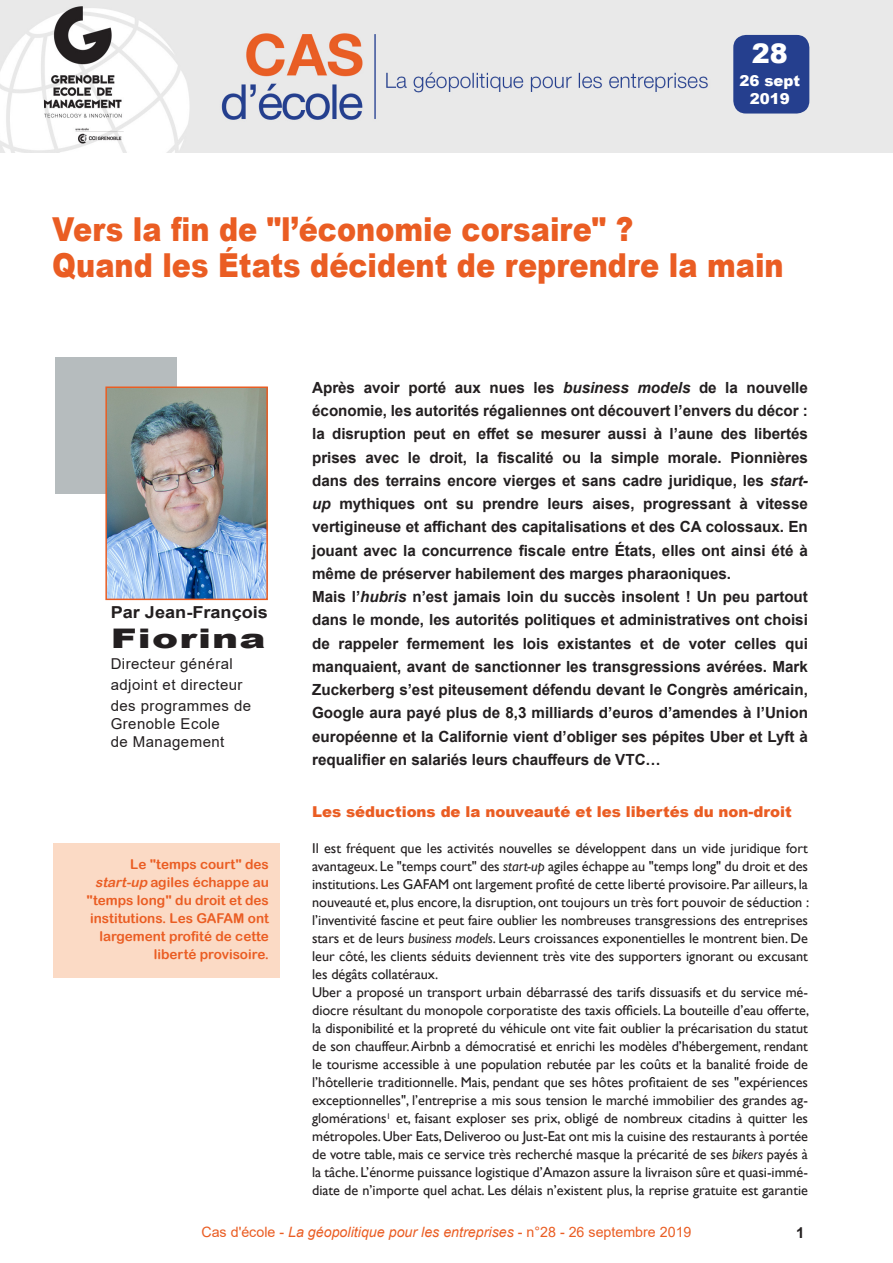
<style>
.page{position:relative;width:893px;height:1263px;background:#fff}
.page>*{position:absolute;margin:0;border:0;box-sizing:border-box;transform-origin:0 0}
.Style_de_paragraphe{font:900 33px "Arial";color:#ea5d23;scale:.87 1}
.t1{font:900 27px "Arial";letter-spacing:.03em;color:#231f20;scale:1.45 1}
.Texte_courant_CLES{font:900 27px "Arial";color:#fff}
.t2{font:700 16.5px "Arial";color:#231f20;scale:1.1 1}
.Chapo_CLES{font:700 15.3px/23.2px "Arial";letter-spacing:-.005em;color:#231f20;text-align:justify}
.t3{font:15px "Arial";letter-spacing:.03em;color:#231f20}
.Texte_courant_CLES-2{font:900 15px "Arial";letter-spacing:-.005em;color:#ea5d23}
.Texte_courant_CLES-3{font:900 15px "Arial";color:#fff}
.Texte_courant_CLES-4{font:700 15px "Arial";color:#231f20}
.Texte_courant_CLES-5{font:14.25px/18px "Gill Sans";letter-spacing:-.005em;color:#231f20;text-align:justify}
.Bas_de_page{font:14.25px "Arial";color:#ea5d23}
.Exergue_CLES{font:13.5px/18px "Arial Rounded MT Bold";color:#ea5d23;text-align:right}
.s1{font-style:italic}
</style>
<div class="page">
<div style="left:54px;top:843px;width:226px;height:134px;background:#fbdac5"></div>
<img style="left:0;top:0;width:893px;height:153px">
<div style="left:56px;top:357px;width:121px;height:136px;background:#b6bcbe"></div>
<img style="left:108px;top:389px;width:157px;height:208px">
<div style="left:105px;top:386px;width:163px;height:214px;border:2px solid #ea5d23"></div>
<div style="left:733px;top:35px;width:76px;height:79px;background:#253f8e;border-radius:13px"></div>
<p class="Texte_courant_CLES" style="left:752px;top:34px;width:37px">28</p>
<p class="Texte_courant_CLES-3" style="left:739px;top:70px;width:62px">26 sept</p>
<p class="Texte_courant_CLES-3" style="left:750px;top:88px;width:41px">2019</p>
<p class="Style_de_paragraphe" style="left:52px;top:205px;width:669px">Vers la fin de "l’économie corsaire" ?</p>
<p class="Style_de_paragraphe" style="left:52px;top:241px;width:842px">Quand les États décident de reprendre la main</p>
<p class="t2" style="left:111px;top:600px;width:145px">Par Jean-François</p>
<p class="t1" style="left:111px;top:618px;width:108px">Fiorina</p>
<p class="t3" style="left:111px;top:653px;width:124px">Directeur général</p>
<p class="t3" style="left:111px;top:674px;width:133px">adjoint et directeur</p>
<p class="t3" style="left:111px;top:695px;width:142px">des programmes de</p>
<p class="t3" style="left:111px;top:713px;width:111px">Grenoble Ecole</p>
<p class="t3" style="left:111px;top:731px;width:115px">de Management</p>
<p class="Exergue_CLES" style="left:87px;top:855px;width:184px">Le "temps court" des <span class="s1">start-up</span> agiles échappe au "temps long" du droit et des institutions. Les GAFAM ont largement profité de cette liberté provisoire.</p>
<p class="Chapo_CLES" style="left:312px;top:376px;width:497px">Après avoir porté aux nues les <span class="s1">business models</span> de la nouvelle économie, les autorités régaliennes ont découvert l’envers du décor : la disruption peut en effet se mesurer aussi à l’aune des libertés prises avec le droit, la fiscalité ou la simple morale. Pionnières dans des terrains encore vierges et sans cadre juridique, les <span class="s1">start&shy;up</span> mythiques ont su prendre leurs aises, progressant à vitesse vertigineuse et affichant des capitalisations et des CA colossaux. En jouant avec la concurrence fiscale entre États, elles ont ainsi été à même de préserver habilement des marges pharaoniques.</p>
<p class="Chapo_CLES" style="left:312px;top:585px;width:497px">Mais l’<span class="s1">hubris</span> n’est jamais loin du succès insolent ! Un peu partout dans le monde, les autorités politiques et administratives ont choisi de rappeler fermement les lois existantes et de voter celles qui manquaient, avant de sanctionner les transgressions avérées. Mark Zuckerberg s’est piteusement défendu devant le Congrès américain, Google aura payé plus de 8,3 milliards d’euros d’amendes à l’Union européenne et la Californie vient d’obliger ses pépites Uber et Lyft à requalifier en salariés leurs chauffeurs de VTC…</p>
<p class="Texte_courant_CLES-2" style="left:312px;top:801px;width:481px">Les séductions de la nouveauté et les libertés du non-droit</p>
<p class="Texte_courant_CLES-5" style="left:312px;top:840px;width:499px">Il est fréquent que les activités nouvelles se développent dans un vide juridique fort avantageux. Le "temps court" des <span class="s1">start-up</span> agiles échappe au "temps long" du droit et des institutions. Les GAFAM ont largement profité de cette liberté provisoire. Par ailleurs, la nouveauté et, plus encore, la disruption, ont toujours un très fort pouvoir de séduction : l’inventivité fascine et peut faire oublier les nombreuses transgressions des entreprises stars et de leurs <span class="s1">business models</span>. Leurs croissances exponentielles le montrent bien. De leur côté, les clients séduits deviennent très vite des supporters ignorant ou excusant les dégâts collatéraux.</p>
<p class="Texte_courant_CLES-5" style="left:312px;top:984px;width:499px">Uber a proposé un transport urbain débarrassé des tarifs dissuasifs et du service mé&shy;diocre résultant du monopole corporatiste des taxis officiels. La bouteille d’eau offerte, la disponibilité et la propreté du véhicule ont vite fait oublier la précarisation du statut de son chauffeur. Airbnb a démocratisé et enrichi les modèles d’hébergement, rendant le tourisme accessible à une population rebutée par les coûts et la banalité froide de l’hôtellerie traditionnelle. Mais, pendant que ses hôtes profitaient de ses "expériences exceptionnelles", l’entreprise a mis sous tension le marché immobilier des grandes ag&shy;glomérations<sup>1</sup> et, faisant exploser ses prix, obligé de nombreux citadins à quitter les métropoles. Uber Eats, Deliveroo ou Just-Eat ont mis la cuisine des restaurants à portée de votre table, mais ce service très recherché masque la précarité de ses <span class="s1">bikers</span> payés à la tâche. L’énorme puissance logistique d’Amazon assure la livraison sûre et quasi-immé&shy;diate de n’importe quel achat. Les délais n’existent plus, la reprise gratuite est garantie</p>
<p class="Bas_de_page" style="left:201px;top:1222px;width:492px">Cas d'école - <span class="s1">La géopolitique pour les entreprises</span> - n°28 - 26 septembre 2019</p>
<p class="Texte_courant_CLES-4" style="left:796px;top:1222px;width:10px">1</p>
</div>
